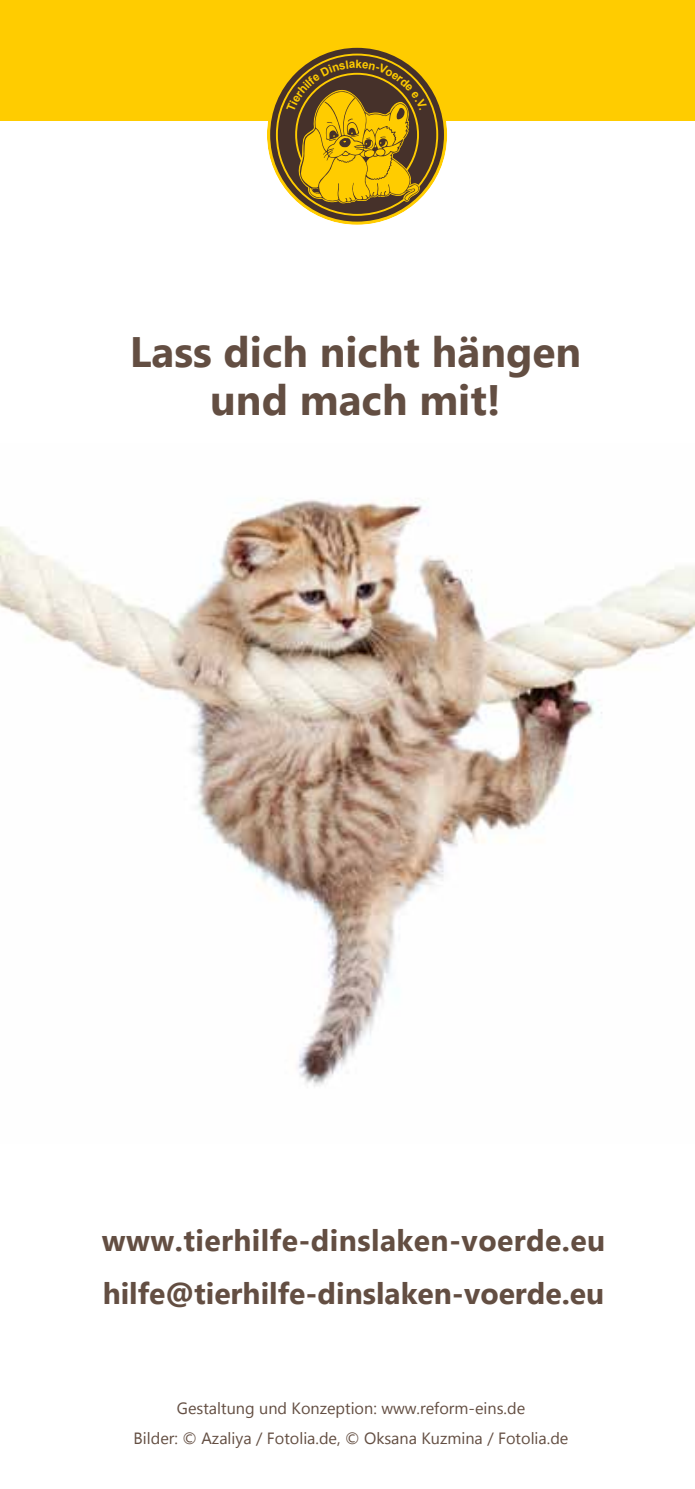
<style>
.page{position:relative;width:695px;height:1489px;background:#fff}
.page>*{position:absolute;margin:0;border:0;box-sizing:border-box;transform-origin:0 0}
.t1{font:700 42.5px/47.5px "Microsoft Tai Le";color:#634e42;text-align:center}
.t2{font:700 30px/52.5px "Microsoft Tai Le";color:#634e42}
.t3{font:16.25px/30px "Microsoft Tai Le";color:#634e42;text-align:center}
</style>
<div class="page">
<div style="left:0;top:0;width:694px;height:120px;background:#fc0"></div>
<img style="left:0;top:498px;width:694px;height:589px">
<svg style="left:267px;top:47px;width:180px;height:178px"></svg>
<h1 class="t1" style="left:130px;top:331px;width:453px">Lass dich nicht hängen und mach mit!</h1>
<h2 class="t2" style="left:102px;top:1216px;width:505px">www.tierhilfe-dinslaken-voerde.eu hilfe@tierhilfe-dinslaken-voerde.eu</h2>
<p class="t3" style="left:134px;top:1394px;width:436px">Gestaltung und Konzeption: www.reform-eins.de<br>Bilder: © Azaliya / Fotolia.de, © Oksana Kuzmina / Fotolia.de</p>
</div>
